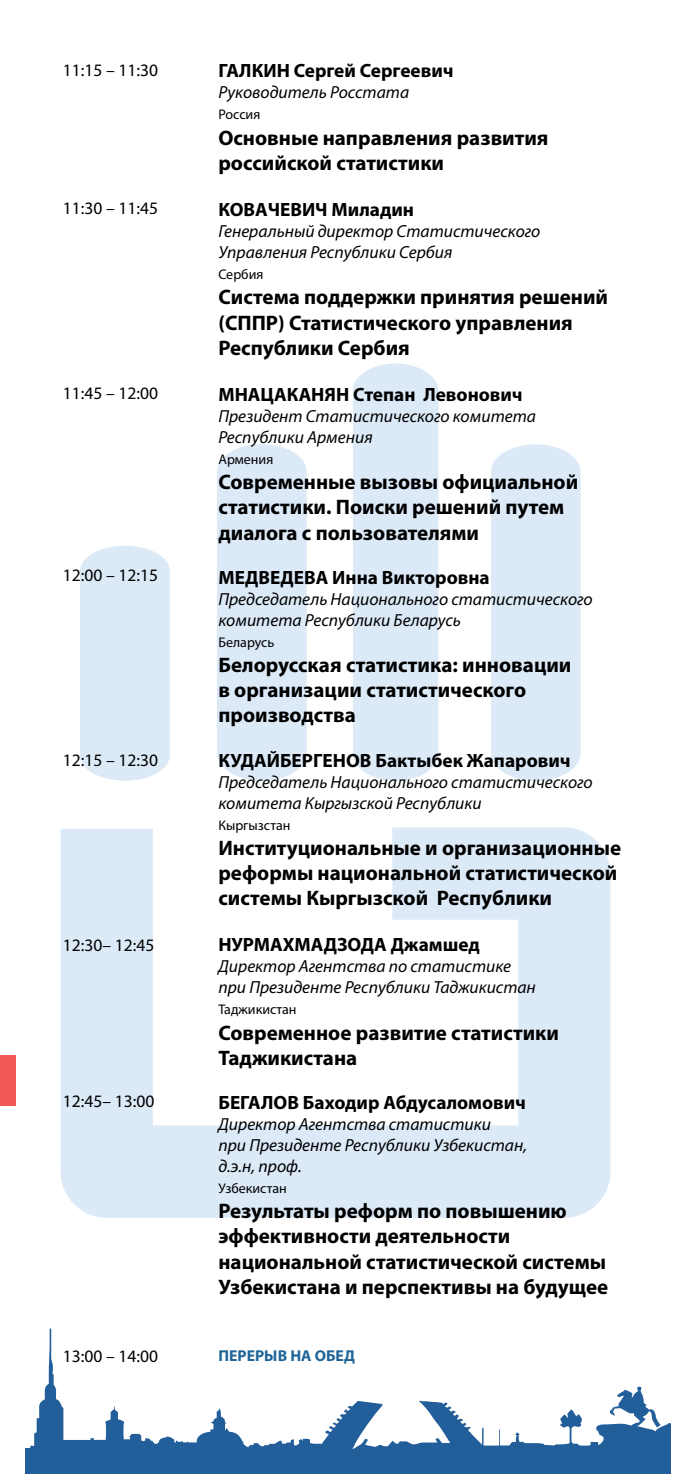
<style>
.page{position:relative;width:695px;height:1474px;background:#fff}
.page>*{position:absolute;margin:0;border:0;box-sizing:border-box;transform-origin:0 0}
.t1{font:700 21px/25.2px "Myriad Pro";color:#000}
.t2{font:700 19.25px "Myriad Pro";color:#000}
.t3{font:italic 17.5px/21px "Myriad Pro";color:#000}
.t4{font:17.5px "Myriad Pro";color:#000}
.t5{font:700 15.75px "Myriad Pro";color:#1e6498}
.t6{font:14px "Myriad Pro";color:#000}
</style>
<div class="page">
<svg style="left:61px;top:827px;width:549px;height:390px;fill:#dceaf8"></svg>
<div style="left:491px;top:444px;width:89px;height:336px;background:#dceaf8"></div>
<div style="left:353px;top:363px;width:85px;height:417px;background:#dceaf8"></div>
<div style="left:217px;top:444px;width:89px;height:336px;background:#dceaf8"></div>
<div style="left:80px;top:546px;width:90px;height:234px;background:#dceaf8"></div>
<div style="left:25px;top:1456px;width:645px;height:17px;background:#225e99"></div>
<svg style="left:25px;top:1328px;width:645px;height:128px"></svg>
<div style="left:0;top:1055px;width:16px;height:50px;background:#f15858"></div>
<p class="t4" style="left:63px;top:59px;width:97px">11:15 – 11:30</p>
<p class="t4" style="left:63px;top:197px;width:97px">11:30 – 11:45</p>
<p class="t4" style="left:63px;top:382px;width:97px">11:45 – 12:00</p>
<p class="t4" style="left:63px;top:564px;width:97px">12:00 – 12:15</p>
<p class="t4" style="left:63px;top:749px;width:97px">12:15 – 12:30</p>
<p class="t4" style="left:63px;top:934px;width:93px">12:30– 12:45</p>
<p class="t4" style="left:63px;top:1090px;width:93px">12:45– 13:00</p>
<p class="t4" style="left:63px;top:1345px;width:97px">13:00 – 14:00</p>
<p class="t2" style="left:218px;top:58px;width:236px">ГАЛКИН Сергей Сергеевич</p>
<p class="t3" style="left:218px;top:82px;width:192px">Руководитель Росстата</p>
<p class="t6" style="left:218px;top:106px;width:43px">Россия</p>
<p class="t1" style="left:218px;top:124px;width:331px">Основные направления развития российской статистики</p>
<p class="t2" style="left:218px;top:197px;width:197px">КОВАЧЕВИЧ Миладин</p>
<p class="t3" style="left:218px;top:220px;width:323px">Генеральный директор Статистического<br>Управления Республики Сербия</p>
<p class="t6" style="left:218px;top:266px;width:47px">Сербия</p>
<p class="t1" style="left:218px;top:284px;width:391px">Система поддержки принятия решений (СППР) Статистического управления<br>Республики Сербия</p>
<p class="t2" style="left:218px;top:382px;width:306px">МНАЦАКАНЯН Степан Левонович</p>
<p class="t3" style="left:218px;top:405px;width:319px">Президент Статистического комитета<br>Республики Армения</p>
<p class="t6" style="left:218px;top:450px;width:56px">Армения</p>
<p class="t1" style="left:218px;top:469px;width:361px">Современные вызовы официальной статистики. Поиски решений путем диалога с пользователями</p>
<p class="t2" style="left:218px;top:564px;width:273px">МЕДВЕДЕВА Инна Викторовна</p>
<p class="t3" style="left:218px;top:588px;width:376px">Председатель Национального статистического комитета Республики Беларусь</p>
<p class="t6" style="left:218px;top:633px;width:58px">Беларусь</p>
<p class="t1" style="left:218px;top:651px;width:354px">Белорусская статистика: инновации в организации статистического производства</p>
<p class="t2" style="left:218px;top:747px;width:353px">КУДАЙБЕРГЕНОВ Бактыбек Жапарович</p>
<p class="t3" style="left:218px;top:771px;width:376px">Председатель Национального статистического комитета Кыргызской Республики</p>
<p class="t6" style="left:218px;top:816px;width:73px">Кыргызстан</p>
<p class="t1" style="left:218px;top:834px;width:404px">Институциональные и организационные реформы национальной статистической системы Кыргызской Республики</p>
<p class="t2" style="left:218px;top:932px;width:263px">НУРМАХМАДЗОДА Джамшед</p>
<p class="t3" style="left:218px;top:955px;width:319px">Директор Агентства по статистике при Президенте Республики Таджикистан</p>
<p class="t6" style="left:218px;top:1001px;width:80px">Таджикистан</p>
<p class="t1" style="left:218px;top:1019px;width:342px">Современное развитие статистики<br>Таджикистана</p>
<p class="t2" style="left:218px;top:1089px;width:309px">БЕГАЛОВ Баходир Абдусаломович</p>
<p class="t3" style="left:218px;top:1113px;width:310px">Директор Агентства статистики<br>при Президенте Республики Узбекистан, д.э.н, проф.</p>
<p class="t6" style="left:218px;top:1179px;width:70px">Узбекистан</p>
<p class="t1" style="left:218px;top:1197px;width:391px">Результаты реформ по повышению эффективности деятельности национальной статистической системы Узбекистана и перспективы на будущее</p>
<p class="t5" style="left:218px;top:1344px;width:138px">ПЕРЕРЫВ НА ОБЕД</p>
</div>
